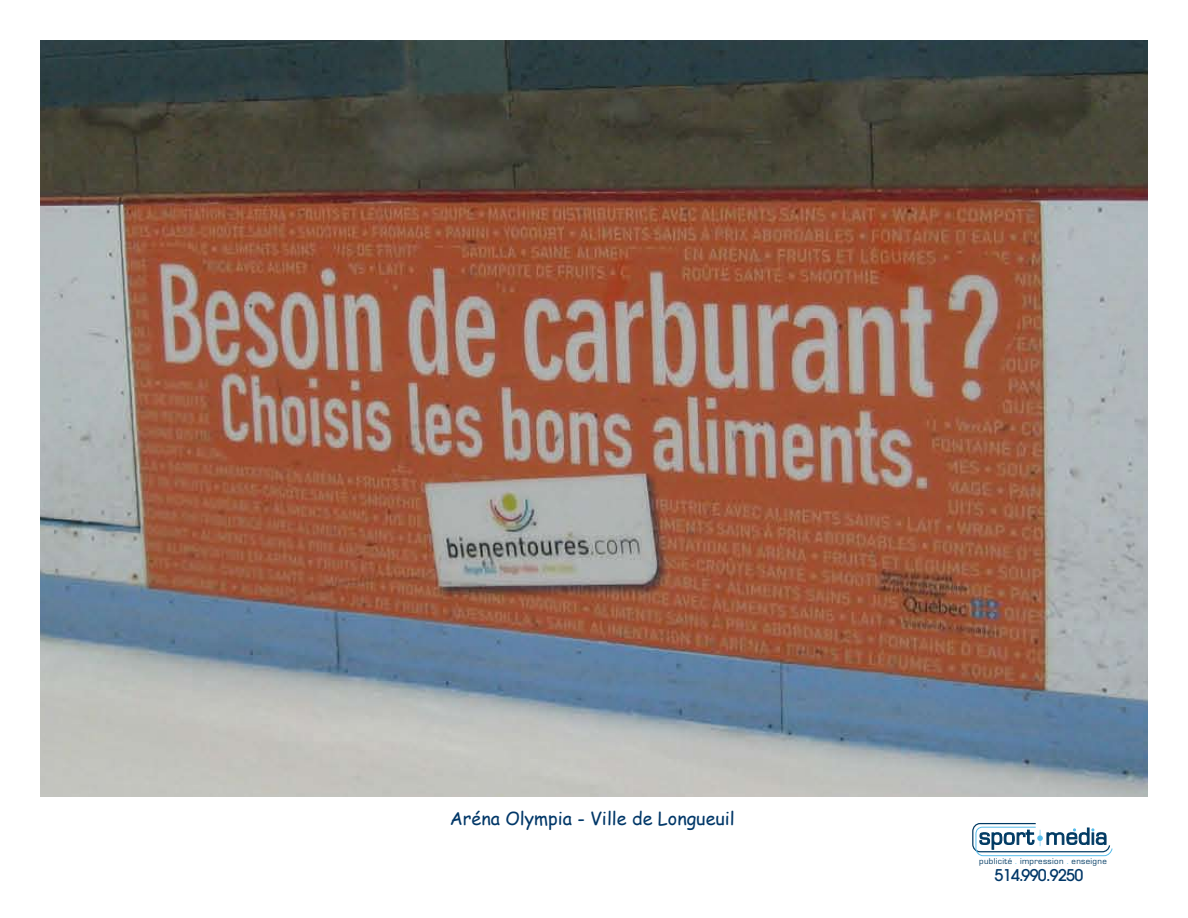
<style>
.page{position:relative;width:1188px;height:918px;background:#fff}
.page>*{position:absolute;margin:0;border:0;box-sizing:border-box;transform-origin:0 0}
.t1{font:18px "Comic Sans MS";color:#003768}
.t2{font:500 16.05px "Avant Garde";letter-spacing:-.045em;color:#003768}
.t3{font:7.8px "Eurostile";letter-spacing:.045em;color:#003a63}
.s1{color:#55bceb}
</style>
<div class="page">
<img style="left:40px;top:40px;width:1108px;height:756px">
<svg style="left:972px;top:823px;width:141px;height:33px"></svg>
<p class="t1" style="left:450px;top:805px;width:287px">Aréna Olympia - Ville de Longueuil</p>
<p class="t3" style="left:979px;top:856px;width:129px">publicité <span class="s1">.</span> impression <span class="s1">.</span> enseigne</p>
<p class="t2" style="left:995px;top:866px;width:90px">514. 990.9250</p>
</div>
